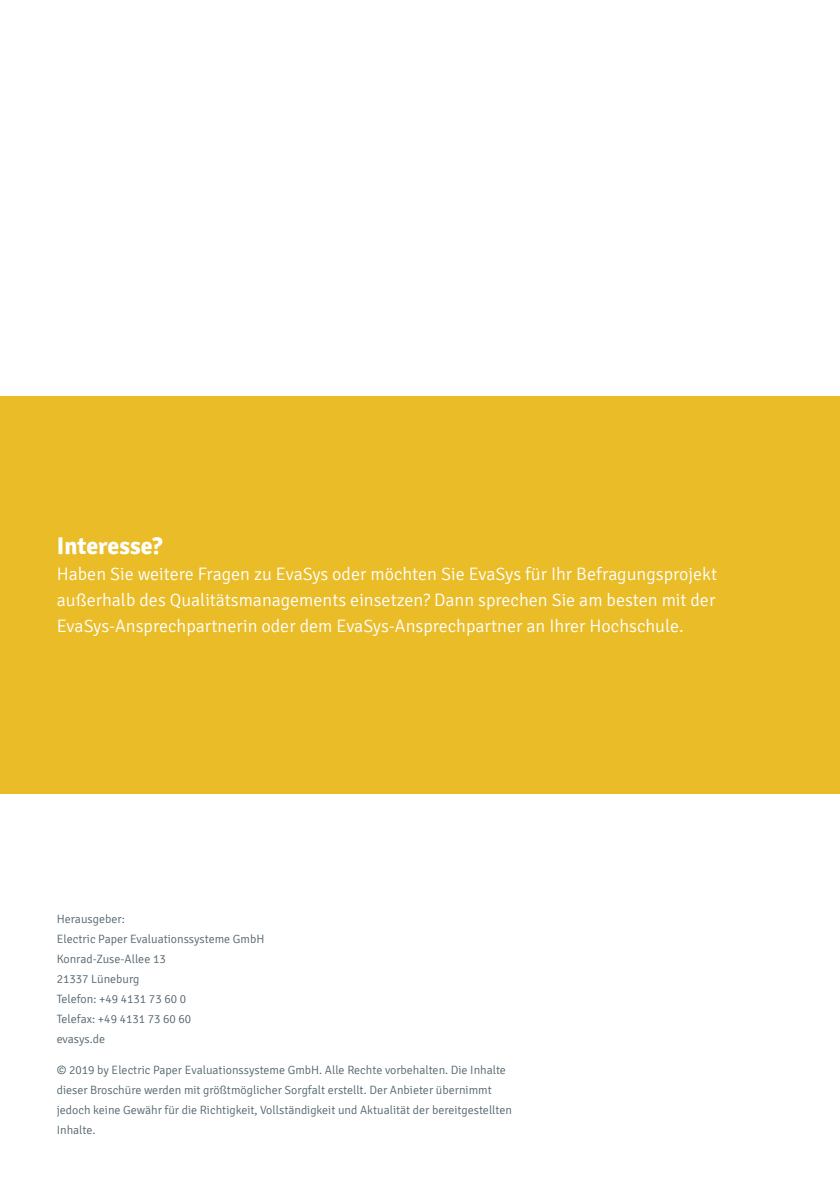
<style>
.page{position:relative;width:840px;height:1191px;background:#fff}
.page>*{position:absolute;margin:0;border:0;box-sizing:border-box;transform-origin:0 0}
.t1{font:700 24px "Signika";color:#fff}
.t2{font:300 18px/26px "Signika";color:#fff;text-align:justify}
.t3{font:300 12px/20px "Signika";color:#53656e}
</style>
<div class="page">
<div style="left:0;top:397px;width:839px;height:397px;background:#e9bc28"></div>
<h1 class="t1" style="left:57px;top:531px;width:107px">Interesse?</h1>
<p class="t2" style="left:57px;top:561px;width:661px">Haben Sie weitere Fragen zu EvaSys oder möchten Sie EvaSys für Ihr Befragungsprojekt außerhalb des Qualitätsmanagements einsetzen? Dann sprechen Sie am besten mit der EvaSys-Ansprechpartnerin oder dem EvaSys-Ansprechpartner an Ihrer Hochschule.</p>
<p class="t3" style="left:57px;top:909px;width:209px">Herausgeber:<br>Electric Paper Evaluationssysteme GmbH<br>Konrad-Zuse-Allee 13<br>21337 Lüneburg<br>Telefon: +49 4131 73 60 0<br>Telefax: +49 4131 73 60 60<br>evasys.de</p>
<p class="t3" style="left:57px;top:1060px;width:456px">© 2019 by Electric Paper Evaluationssysteme GmbH. Alle Rechte vorbehalten. Die Inhalte dieser Broschüre werden mit größtmöglicher Sorgfalt erstellt. Der Anbieter übernimmt jedoch keine Gewähr für die Richtigkeit, Vollständigkeit und Aktualität der bereitgestellten Inhalte.</p>
</div>
